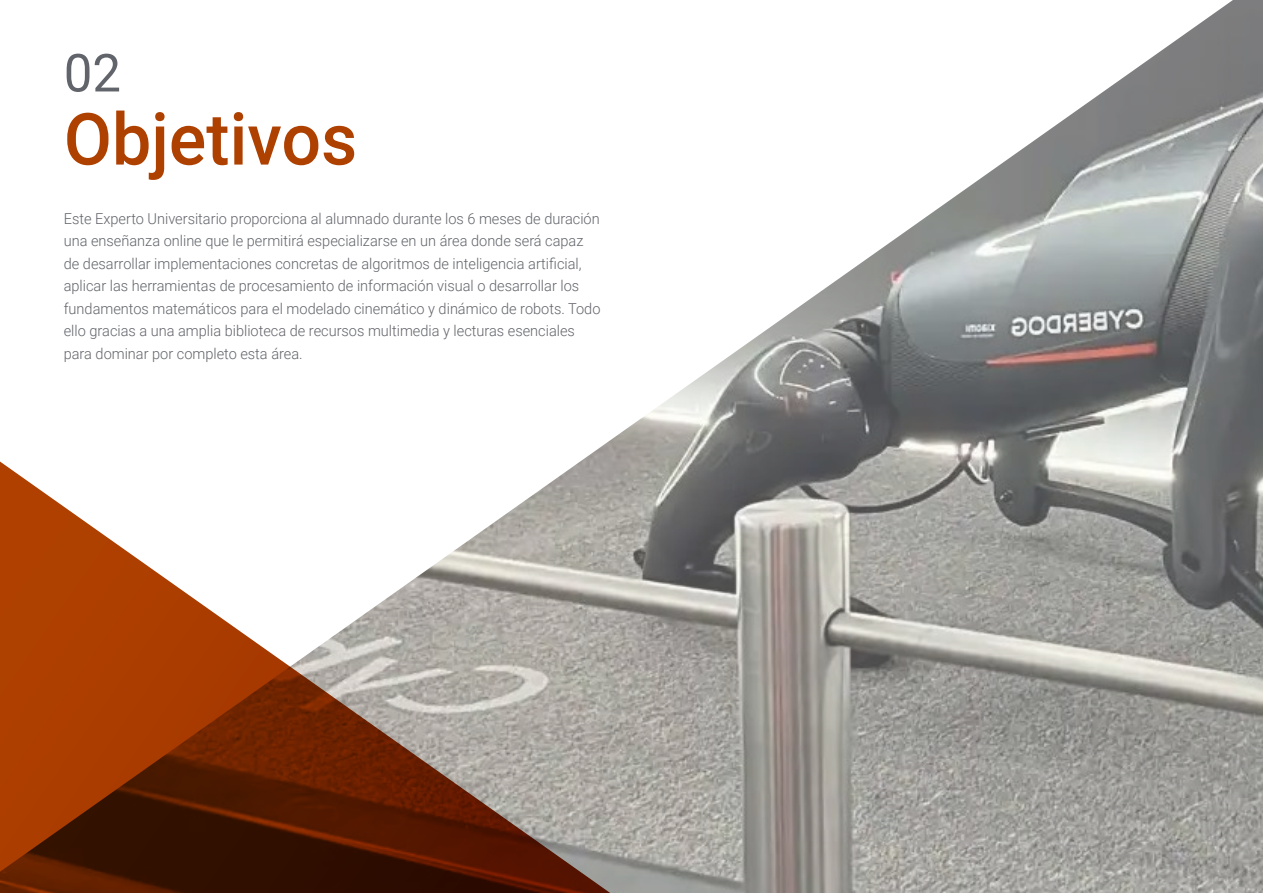
<style>
.page{position:relative;width:1263px;height:893px;background:#fff}
.page>*{position:absolute;margin:0;border:0;box-sizing:border-box;transform-origin:0 0}
.t1{font:500 72px "Roboto";color:#ae4000}
.t2{font:52.5px "Roboto";color:#61646a}
.t3{font:300 15px/22.5px "Roboto";color:#61646a}
</style>
<div class="page">
<img style="left:602px;top:0;width:661px;height:893px">
<svg style="left:0;top:446px;width:640px;height:447px"></svg>
<h2 class="t2" style="left:64px;top:36px;width:59px">02</h2>
<h1 class="t1" style="left:64px;top:89px;width:295px">Objetivos</h1>
<p class="t3" style="left:64px;top:207px;width:538px">Este Experto Universitario proporciona al alumnado durante los 6 meses de duración una enseñanza online que le permitirá especializarse en un área donde será capaz de desarrollar implementaciones concretas de algoritmos de inteligencia artificial, aplicar las herramientas de procesamiento de información visual o desarrollar los fundamentos matemáticos para el modelado cinemático y dinámico de robots. Todo ello gracias a una amplia biblioteca de recursos multimedia y lecturas esenciales para dominar por completo esta área.</p>
</div>
